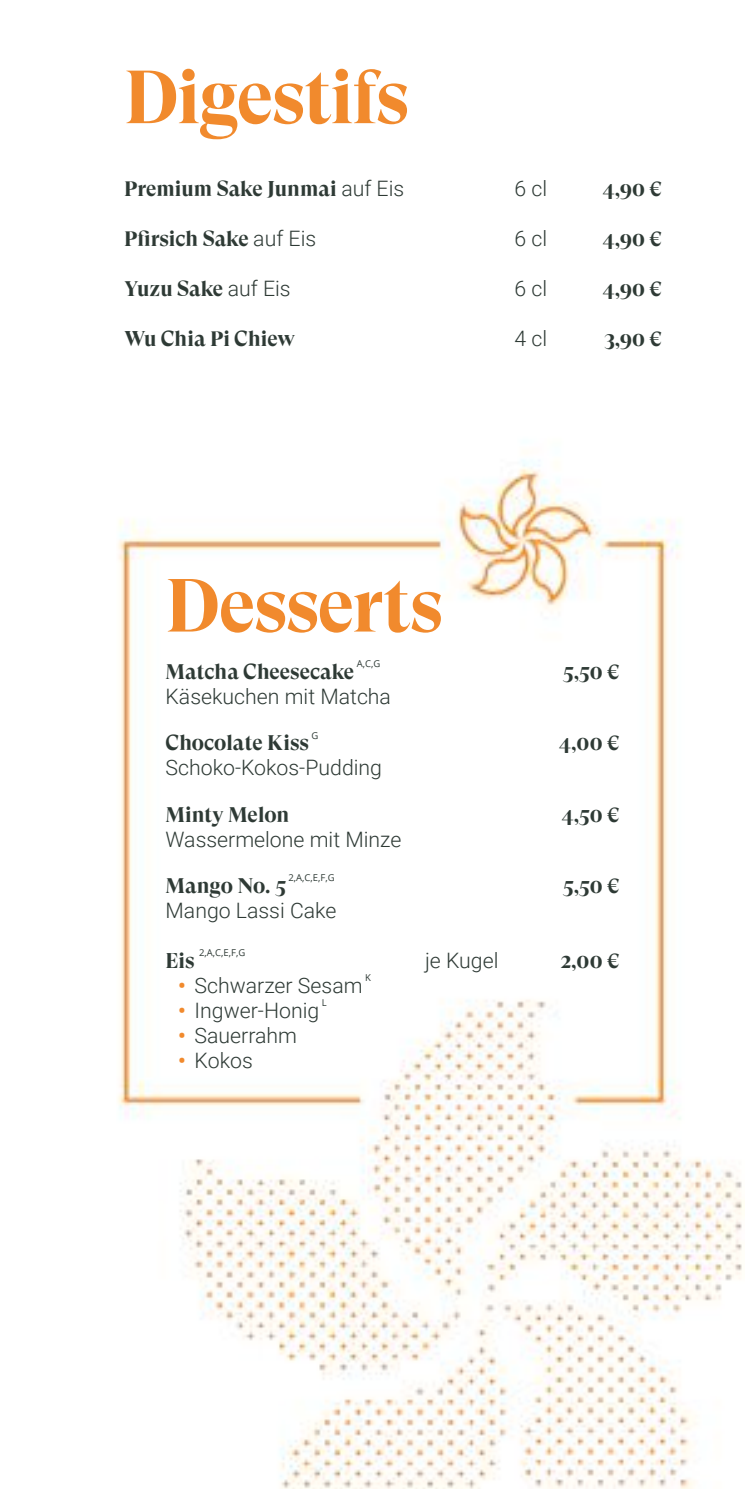
<style>
.page{position:relative;width:745px;height:1489px;background:#fff}
.page>*{position:absolute;margin:0;border:0;box-sizing:border-box;transform-origin:0 0}
.t1{font:700 75px "GT Super Display";letter-spacing:-.02em;color:#f18a2d}
.t2{font:700 21.25px "GT Super Display";color:#2e3a35}
.t3{font:300 21.25px "Roboto";color:#2e3a35}
.t4{font:9.5px "Open Sans";color:#2e3a35}
.s1{font-family:"Roboto";font-weight:300}
.s2{font-weight:700;color:#f18a2d}
</style>
<div class="page">
<img style="left:118px;top:460px;width:626px;height:1028px">
<h1 class="t1" style="left:124px;top:58px;width:286px">Digestifs</h1>
<p class="t2" style="left:124px;top:177px;width:281px">Premium Sake Junmai <span class="s1">auf Eis</span></p>
<p class="t3" style="left:514px;top:173px;width:34px">6 cl</p>
<p class="t2" style="left:602px;top:177px;width:60px">4,90 €</p>
<p class="t2" style="left:124px;top:227px;width:193px">Pfirsich Sake <span class="s1">auf Eis</span></p>
<p class="t3" style="left:514px;top:223px;width:34px">6 cl</p>
<p class="t2" style="left:602px;top:227px;width:60px">4,90 €</p>
<p class="t2" style="left:124px;top:277px;width:168px">Yuzu Sake <span class="s1">auf Eis</span></p>
<p class="t3" style="left:514px;top:273px;width:34px">6 cl</p>
<p class="t2" style="left:602px;top:277px;width:60px">4,90 €</p>
<p class="t2" style="left:124px;top:327px;width:172px">Wu Chia Pi Chiew</p>
<p class="t3" style="left:514px;top:323px;width:34px">4 cl</p>
<p class="t2" style="left:603px;top:327px;width:59px">3,90 €</p>
<h1 class="t1" style="left:165px;top:566px;width:279px">Desserts</h1>
<p class="t2" style="left:165px;top:660px;width:190px">Matcha Cheesecake</p>
<p class="t4" style="left:356px;top:657px;width:25px">A,C,G</p>
<p class="t2" style="left:562px;top:660px;width:58px">5,50 €</p>
<p class="t3" style="left:165px;top:681px;width:227px">Käsekuchen mit Matcha</p>
<p class="t2" style="left:165px;top:731px;width:145px">Chocolate Kiss</p>
<p class="t4" style="left:311px;top:728px;width:8px">G</p>
<p class="t2" style="left:559px;top:731px;width:62px">4,00 €</p>
<p class="t3" style="left:165px;top:753px;width:218px">Schoko-Kokos-Pudding</p>
<p class="t2" style="left:165px;top:803px;width:125px">Minty Melon</p>
<p class="t2" style="left:561px;top:803px;width:59px">4,50 €</p>
<p class="t3" style="left:165px;top:824px;width:237px">Wassermelone mit Minze</p>
<p class="t2" style="left:165px;top:874px;width:122px">Mango No. 5</p>
<p class="t4" style="left:288px;top:871px;width:48px">2,A,C,E,F,G</p>
<p class="t2" style="left:562px;top:874px;width:58px">5,50 €</p>
<p class="t3" style="left:165px;top:895px;width:172px">Mango Lassi Cake</p>
<p class="t2" style="left:165px;top:949px;width:31px">Eis</p>
<p class="t4" style="left:199px;top:946px;width:48px">2,A,C,E,F,G</p>
<p class="t3" style="left:425px;top:945px;width:75px">je Kugel</p>
<p class="t2" style="left:560px;top:949px;width:61px">2,00 €</p>
<p class="t3" style="left:178px;top:970px;width:186px"><span class="s2">•</span> Schwarzer Sesam</p>
<p class="t4" style="left:365px;top:971px;width:7px">K</p>
<p class="t3" style="left:178px;top:995px;width:143px"><span class="s2">•</span> Ingwer-Honig</p>
<p class="t4" style="left:321px;top:996px;width:6px">L</p>
<p class="t3" style="left:178px;top:1020px;width:120px"><span class="s2">•</span> Sauerrahm</p>
<p class="t3" style="left:178px;top:1045px;width:76px"><span class="s2">•</span> Kokos</p>
</div>
